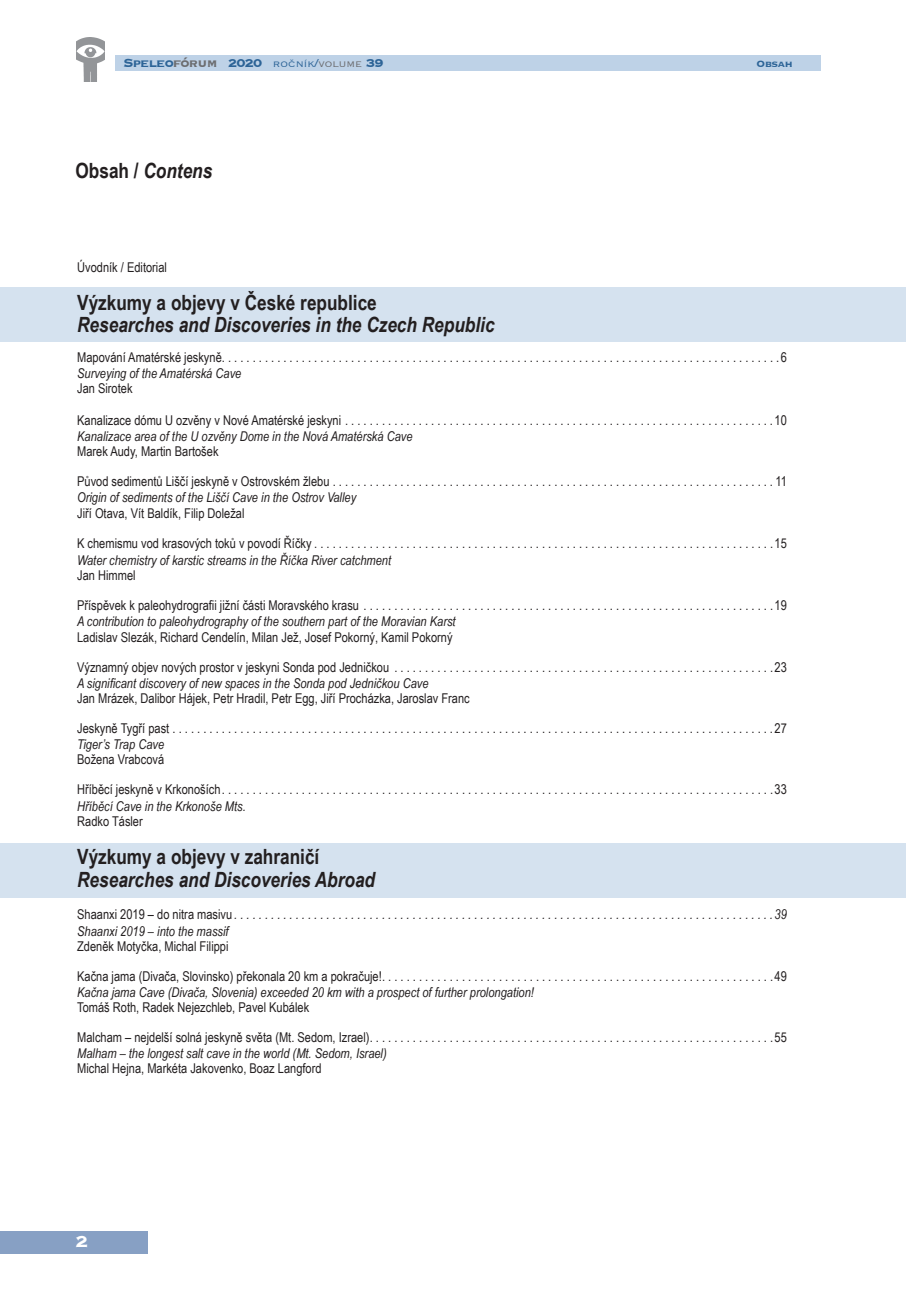
<style>
.page{position:relative;width:906px;height:1289px;background:#fff}
.page>*{position:absolute;margin:0;border:0;box-sizing:border-box;transform-origin:0 0}
.t1{font:italic 700 21px "Arial Narrow";color:#231f20}
.t2{font:700 21px "Arial Narrow";color:#231f20}
.t3{font:700 21px "Copperplate";color:#fff}
.t4{font:700 15px "Copperplate";letter-spacing:-.05em;color:#2d6497}
.t5{font:13.5px "Arial Narrow";color:#231f20}
.t6{font:italic 13.5px "Arial Narrow";color:#231f20}
.t7{font:700 12px "Copperplate";letter-spacing:-.05em;color:#2d6497}
.s1{color:#6c6d70}
.s2{font-weight:300;font-size:10.5px}
.s3{font-weight:300}
.s4{font-weight:300;font-size:10.5px;color:#6c6d70}
.s5{font-style:normal}
</style>
<div class="page">
<div style="left:0;top:1230px;width:148px;height:23px;background:#87a0c4"></div>
<img style="left:77px;top:37px;width:28px;height:45px">
<div style="left:116px;top:55px;width:705px;height:16px;background:#bed2e7"></div>
<div style="left:0;top:287px;width:906px;height:54px;background:#d5e2ef"></div>
<div style="left:0;top:843px;width:906px;height:54px;background:#d5e2ef"></div>
<p class="t4" style="left:123px;top:53px;width:262px">Speleo<span class="s1">fórum</span> 2020 <span class="s2">ročník</span><span class="s3">/</span><span class="s4">volume</span> 39</p>
<p class="t7" style="left:756px;top:56px;width:38px">Obsah</p>
<h1 class="t1" style="left:75px;top:155px;width:138px"><span class="s5">Obsah /</span> Contens</h1>
<p class="t5" style="left:77px;top:257px;width:91px">Úvodník / Editorial</p>
<h1 class="t2" style="left:77px;top:286px;width:301px">Výzkumy a objevy v České republice</h1>
<h1 class="t1" style="left:77px;top:309px;width:419px">Researches and Discoveries in the Czech Republic</h1>
<p class="t5" style="left:77px;top:347px;width:711px">Mapování Amatérské jeskyně . . . . . . . . . . . . . . . . . . . . . . . . . . . . . . . . . . . . . . . . . . . . . . . . . . . . . . . . . . . . . . . . . . . . . . . . . . . . . . . . . . . . . . . . . . 6</p>
<p class="t6" style="left:77px;top:364px;width:166px">Surveying of the Amatérská Cave</p>
<p class="t5" style="left:77px;top:379px;width:57px">Jan Sirotek</p>
<p class="t5" style="left:77px;top:410px;width:711px">Kanalizace dómu U ozvěny v Nové Amatérské jeskyni . . . . . . . . . . . . . . . . . . . . . . . . . . . . . . . . . . . . . . . . . . . . . . . . . . . . . . . . . . . . . . . . . . . . . 10</p>
<p class="t6" style="left:77px;top:426px;width:337px">Kanalizace area of the U ozvěny Dome in the Nová Amatérská Cave</p>
<p class="t5" style="left:77px;top:441px;width:143px">Marek Audy, Martin Bartošek</p>
<p class="t5" style="left:77px;top:471px;width:711px">Původ sedimentů Liščí jeskyně v Ostrovském žlebu . . . . . . . . . . . . . . . . . . . . . . . . . . . . . . . . . . . . . . . . . . . . . . . . . . . . . . . . . . . . . . . . . . . . . . . 11</p>
<p class="t6" style="left:77px;top:488px;width:281px">Origin of sediments of the Liščí Cave in the Ostrov Valley</p>
<p class="t5" style="left:77px;top:503px;width:169px">Jiří Otava, Vít Baldík, Filip Doležal</p>
<p class="t5" style="left:77px;top:533px;width:711px">K chemismu vod krasových toků v povodí Říčky . . . . . . . . . . . . . . . . . . . . . . . . . . . . . . . . . . . . . . . . . . . . . . . . . . . . . . . . . . . . . . . . . . . . . . . . . . 15</p>
<p class="t6" style="left:77px;top:550px;width:315px">Water chemistry of karstic streams in the Říčka River catchment</p>
<p class="t5" style="left:77px;top:565px;width:60px">Jan Himmel</p>
<p class="t5" style="left:77px;top:595px;width:711px">Příspěvek k paleohydrografii jižní části Moravského krasu . . . . . . . . . . . . . . . . . . . . . . . . . . . . . . . . . . . . . . . . . . . . . . . . . . . . . . . . . . . . . . . . . . 19</p>
<p class="t6" style="left:77px;top:611px;width:380px">A contribution to paleohydrography of the southern part of the Moravian Karst</p>
<p class="t5" style="left:77px;top:627px;width:377px">Ladislav Slezák, Richard Cendelín, Milan Jež, Josef Pokorný, Kamil Pokorný</p>
<p class="t5" style="left:77px;top:657px;width:711px">Významný objev nových prostor v jeskyni Sonda pod Jedničkou . . . . . . . . . . . . . . . . . . . . . . . . . . . . . . . . . . . . . . . . . . . . . . . . . . . . . . . . . . . . . 23</p>
<p class="t6" style="left:77px;top:674px;width:353px">A significant discovery of new spaces in the Sonda pod Jedničkou Cave</p>
<p class="t5" style="left:77px;top:688px;width:394px">Jan Mrázek, Dalibor Hájek, Petr Hradil, Petr Egg, Jiří Procházka, Jaroslav Franc</p>
<p class="t5" style="left:77px;top:718px;width:711px">Jeskyně Tygří past . . . . . . . . . . . . . . . . . . . . . . . . . . . . . . . . . . . . . . . . . . . . . . . . . . . . . . . . . . . . . . . . . . . . . . . . . . . . . . . . . . . . . . . . . . . . . . . . . 27</p>
<p class="t6" style="left:77px;top:735px;width:88px">Tiger’s Trap Cave</p>
<p class="t5" style="left:77px;top:749px;width:88px">Božena Vrabcová</p>
<p class="t5" style="left:77px;top:779px;width:711px">Hříběcí jeskyně v Krkonoších . . . . . . . . . . . . . . . . . . . . . . . . . . . . . . . . . . . . . . . . . . . . . . . . . . . . . . . . . . . . . . . . . . . . . . . . . . . . . . . . . . . . . . . . . 33</p>
<p class="t6" style="left:77px;top:796px;width:170px">Hříběcí Cave in the Krkonoše Mts.</p>
<p class="t5" style="left:77px;top:811px;width:67px">Radko Tásler</p>
<h1 class="t2" style="left:77px;top:841px;width:244px">Výzkumy a objevy v zahraničí</h1>
<h1 class="t1" style="left:77px;top:863px;width:299px">Researches and Discoveries Abroad</h1>
<p class="t6" style="left:77px;top:905px;width:161px"><span class="s5">Shaanxi 2019 – do nitra masivu</span> .......................................................................................</p>
<p class="t6" style="left:774px;top:905px;width:14px">39</p>
<p class="t6" style="left:77px;top:921px;width:153px">Shaanxi 2019 – into the massif</p>
<p class="t5" style="left:77px;top:935px;width:153px">Zdeněk Motyčka, Michal Filippi</p>
<p class="t5" style="left:77px;top:965px;width:711px">Kačna jama (Divača, Slovinsko) překonala 20 km a pokračuje! . . . . . . . . . . . . . . . . . . . . . . . . . . . . . . . . . . . . . . . . . . . . . . . . . . . . . . . . . . . . . . . 49</p>
<p class="t6" style="left:77px;top:982px;width:458px">Kačna jama Cave (Divača, Slovenia) exceeded 20 km with a prospect of further prolongation!</p>
<p class="t5" style="left:77px;top:997px;width:233px">Tomáš Roth, Radek Nejezchleb, Pavel Kubálek</p>
<p class="t5" style="left:77px;top:1027px;width:711px">Malcham – nejdelší solná jeskyně světa (Mt. Sedom, Izrael) . . . . . . . . . . . . . . . . . . . . . . . . . . . . . . . . . . . . . . . . . . . . . . . . . . . . . . . . . . . . . . . . . 55</p>
<p class="t6" style="left:77px;top:1043px;width:311px">Malham – the longest salt cave in the world (Mt. Sedom, Israel)</p>
<p class="t5" style="left:77px;top:1058px;width:246px">Michal Hejna, Markéta Jakovenko, Boaz Langford</p>
<h1 class="t3" style="left:75px;top:1227px;width:14px">2</h1>
</div>
